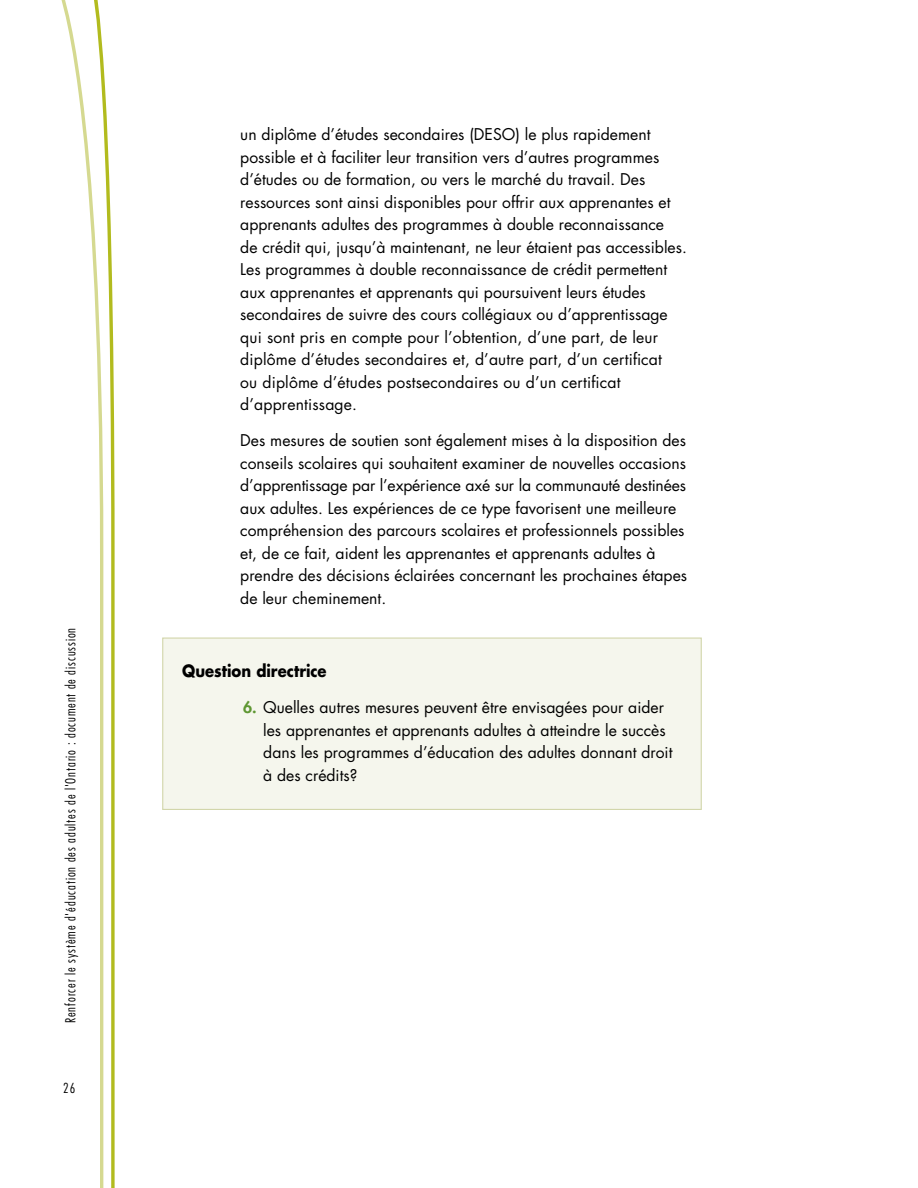
<style>
.page{position:relative;width:918px;height:1188px;background:#fff}
.page>*{position:absolute;margin:0;border:0;box-sizing:border-box;transform-origin:0 0}
.question_head{font:700 16.5px "Futura";color:#000;scale:.9 1}
.t1{font:15.75px/22.5px "Futura";color:#000}
.t2{font:300 condensed 13.5px "Futura";letter-spacing:.07em;color:#000}
.s1{font-weight:800;color:#5e9732}
</style>
<div class="page">
<svg style="left:103px;top:56px;width:12px;height:1132px"></svg>
<svg style="left:61px;top:0;width:42px;height:1188px"></svg>
<div style="left:162px;top:638px;width:540px;height:172px;background:#f5f6ed;border:1px solid #d2d6ab"></div>
<p class="t2" style="left:62px;top:1023px;width:397px;rotate:-90deg">Renforcer le système d'éducation des adultes de l'Ontario : document de discussion</p>
<p class="t2" style="left:63px;top:1080px;width:14px">26</p>
<p class="t1" style="left:240px;top:123px;width:448px">un diplôme d’études secondaires (DESO) le plus rapidement possible et à faciliter leur transition vers d’autres programmes d’études ou de formation, ou vers le marché du travail. Des ressources sont ainsi disponibles pour offrir aux apprenantes et apprenants adultes des programmes à double reconnaissance<br>de crédit qui, jusqu’à maintenant, ne leur étaient pas accessibles.<br>Les programmes à double reconnaissance de crédit permettent aux apprenantes et apprenants qui poursuivent leurs études secondaires de suivre des cours collégiaux ou d’apprentissage qui sont pris en compte pour l’obtention, d’une part, de leur diplôme d’études secondaires et, d’autre part, d’un certificat<br>ou diplôme d’études postsecondaires ou d’un certificat d’apprentissage.</p>
<p class="t1" style="left:240px;top:429px;width:448px">Des mesures de soutien sont également mises à la disposition des conseils scolaires qui souhaitent examiner de nouvelles occasions d’apprentissage par l’expérience axé sur la communauté destinées aux adultes. Les expériences de ce type favorisent une meilleure compréhension des parcours scolaires et professionnels possibles et, de ce fait, aident les apprenantes et apprenants adultes à prendre des décisions éclairées concernant les prochaines étapes de leur cheminement.</p>
<p class="question_head" style="left:182px;top:659px;width:162px">Question directrice</p>
<p class="t1" style="left:263px;top:696px;width:411px;text-indent:-20px"><span class="s1">6.</span> Quelles autres mesures peuvent être envisagées pour aider les apprenantes et apprenants adultes à atteindre le succès dans les programmes d’éducation des adultes donnant droit à des crédits?</p>
</div>
